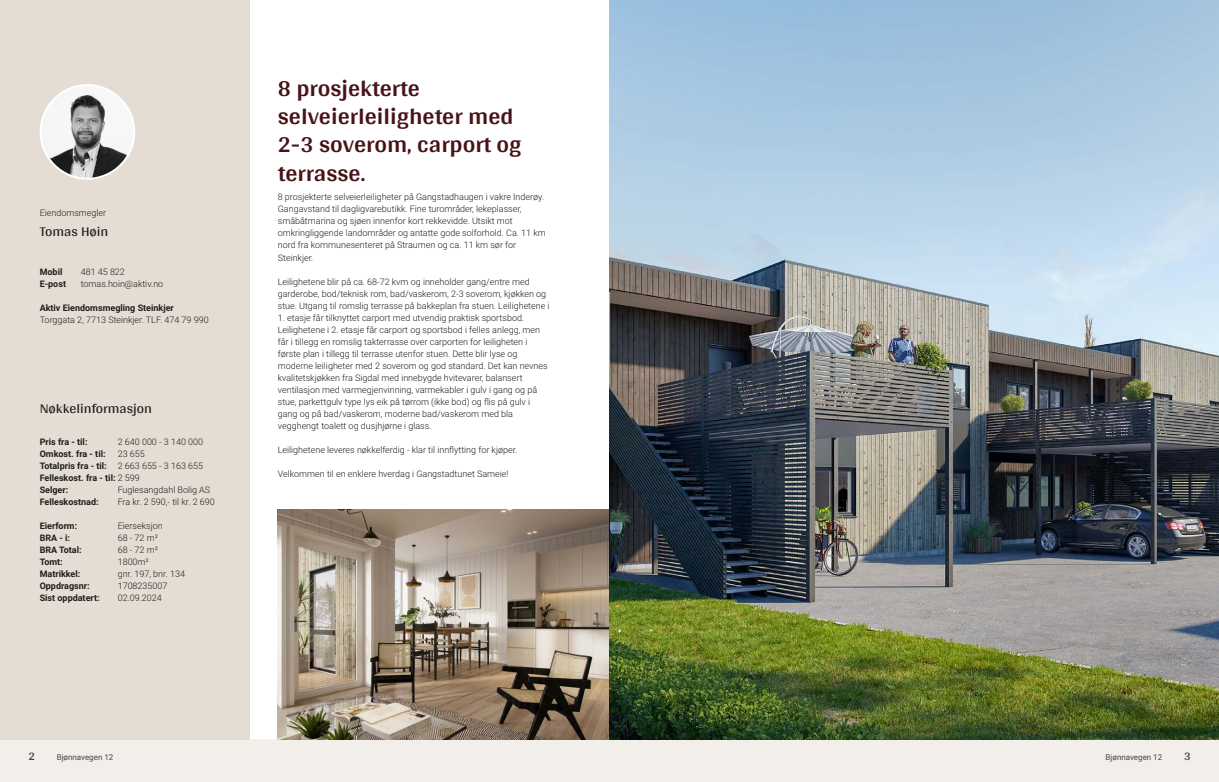
<style>
.page{position:relative;width:1219px;height:782px;background:#fff}
.page>*{position:absolute;margin:0;border:0;box-sizing:border-box;transform-origin:0 0}
.t1{font:700 24px/28px "Arya";color:#481317}
.t2{font:14px "Arya";color:#1d1d1b}
.t3{font:700 12px "Arya";color:#414749}
.t4{font:300 9px/12px "Roboto Vitec";color:#1d1d1b}
.t5{font:700 9px/12px "Roboto Vitec";color:#1d1d1b}
.t6{font:8px "Roboto Vitec";color:#414749}
.s1{font-weight:300}
</style>
<div class="page">
<div style="left:0;top:739px;width:609px;height:42px;background:#f2eeea"></div>
<div style="left:0;top:0;width:249px;height:739px;background:#e5dcd4"></div>
<img style="left:41px;top:85px;width:93px;height:94px;border-radius:47px">
<div style="left:40px;top:84px;width:95px;height:96px;border:2px solid #fff;border-radius:50%"></div>
<img style="left:278px;top:509px;width:331px;height:229px">
<div style="left:609px;top:739px;width:610px;height:42px;background:#f2eeea"></div>
<img style="left:609px;top:0;width:610px;height:739px">
<p class="t4" style="left:40px;top:206px;width:68px">Eiendomsmegler</p>
<h2 class="t2" style="left:40px;top:222px;width:70px">Tomas Høin</h2>
<p class="t5" style="left:40px;top:265px;width:24px">Mobil</p>
<p class="t4" style="left:81px;top:265px;width:46px">481 45 822</p>
<p class="t5" style="left:40px;top:277px;width:28px">E‑post</p>
<p class="t4" style="left:81px;top:277px;width:84px">tomas.hoin@aktiv.no</p>
<p class="t5" style="left:40px;top:301px;width:136px">Aktiv Eiendomsmegling Steinkjer</p>
<p class="t4" style="left:40px;top:313px;width:171px">Torggata 2, 7713 Steinkjer. TLF. 474 79 990</p>
<h2 class="t2" style="left:40px;top:400px;width:114px">Nøkkelinformasjon</h2>
<p class="t5" style="left:40px;top:435px;width:49px">Pris fra ‑ til:</p>
<p class="t4" style="left:118px;top:435px;width:87px">2 640 000 ‑ 3 140 000</p>
<p class="t5" style="left:40px;top:447px;width:67px">Omkost. fra ‑ til:</p>
<p class="t5" style="left:40px;top:447px;width:165px;text-indent:78px"><span class="s1">23 655<br></span>Totalpris fra ‑ til: <span class="s1">2 663 655 ‑ 3 163 655<br></span>Felleskost. fra ‑ til: <span class="s1">2 599<br></span>Selger:</p>
<p class="t4" style="left:118px;top:483px;width:94px">Fuglesangdahl Bolig AS</p>
<p class="t5" style="left:40px;top:495px;width:61px">Felleskostnad:</p>
<p class="t4" style="left:118px;top:495px;width:99px">Fra kr. 2 590,- til kr. 2 690</p>
<p class="t5" style="left:40px;top:519px;width:39px">Eierform:</p>
<p class="t4" style="left:118px;top:519px;width:47px">Eierseksjon</p>
<p class="t5" style="left:40px;top:531px;width:32px">BRA ‑ i:</p>
<p class="t4" style="left:118px;top:531px;width:42px">68 ‑ 72 m²</p>
<p class="t5" style="left:40px;top:543px;width:44px">BRA Total:</p>
<p class="t4" style="left:118px;top:543px;width:42px">68 ‑ 72 m²</p>
<p class="t5" style="left:40px;top:555px;width:25px">Tomt:</p>
<p class="t4" style="left:118px;top:555px;width:33px">1800m²</p>
<p class="t5" style="left:40px;top:567px;width:42px">Matrikkel:</p>
<p class="t4" style="left:118px;top:567px;width:69px">gnr. 197, bnr. 134</p>
<p class="t5" style="left:40px;top:579px;width:52px">Oppdragsnr:</p>
<p class="t4" style="left:118px;top:579px;width:51px">1708235007</p>
<p class="t5" style="left:40px;top:591px;width:61px">Sist oppdatert:</p>
<p class="t4" style="left:118px;top:591px;width:46px">02.09.2024</p>
<h3 class="t3" style="left:28px;top:749px;width:8px">2</h3>
<p class="t6" style="left:57px;top:751px;width:58px">Bjønnavegen 12</p>
<h1 class="t1" style="left:278px;top:74px;width:245px">8 prosjekterte selveierleiligheter med<br>2‑3 soverom, carport og terrasse.</h1>
<p class="t4" style="left:278px;top:191px;width:269px">8 prosjekterte selveierleiligheter på Gangstadhaugen i vakre Inderøy.<br>Gangavstand til dagligvarebutikk. Fine turområder, lekeplasser, småbåtmarina og sjøen innenfor kort rekkevidde. Utsikt mot omkringliggende landområder og antatte gode solforhold. Ca. 11 km nord fra kommunesenteret på Straumen og ca. 11 km sør for Steinkjer.</p>
<p class="t4" style="left:278px;top:275px;width:273px">Leilighetene blir på ca. 68‑72 kvm og inneholder gang/entre med garderobe, bod/teknisk rom, bad/vaskerom, 2-3 soverom, kjøkken og stue. Utgang til romslig terrasse på bakkeplan fra stuen. Leilighetene i</p>
<p class="t4" style="left:278px;top:311px;width:271px">1. etasje får tilknyttet carport med utvendig praktisk sportsbod.<br>Leilighetene i 2. etasje får carport og sportsbod i felles anlegg, men får i tillegg en romslig takterrasse over carporten for leiligheten i første plan i tillegg til terrasse utenfor stuen. Dette blir lyse og moderne leiligheter med 2 soverom og god standard. Det kan nevnes kvalitetskjøkken fra Sigdal med innebygde hvitevarer, balansert ventilasjon med varmegjenvinning, varmekabler i gulv i gang og på stue, parkettgulv type lys eik på tørrom (ikke bod) og flis på gulv i gang og på bad/vaskerom, moderne bad/vaskerom med bla vegghengt toalett og dusjhjørne i glass.</p>
<p class="t4" style="left:278px;top:443px;width:241px">Leilighetene leveres nøkkelferdig ‑ klar til innflytting for kjøper.</p>
<p class="t4" style="left:278px;top:467px;width:232px">Velkommen til en enklere hverdag i Gangstadtunet Sameie!</p>
<p class="t6" style="left:1105px;top:751px;width:58px">Bjønnavegen 12</p>
<h3 class="t3" style="left:1184px;top:749px;width:8px">3</h3>
</div>
